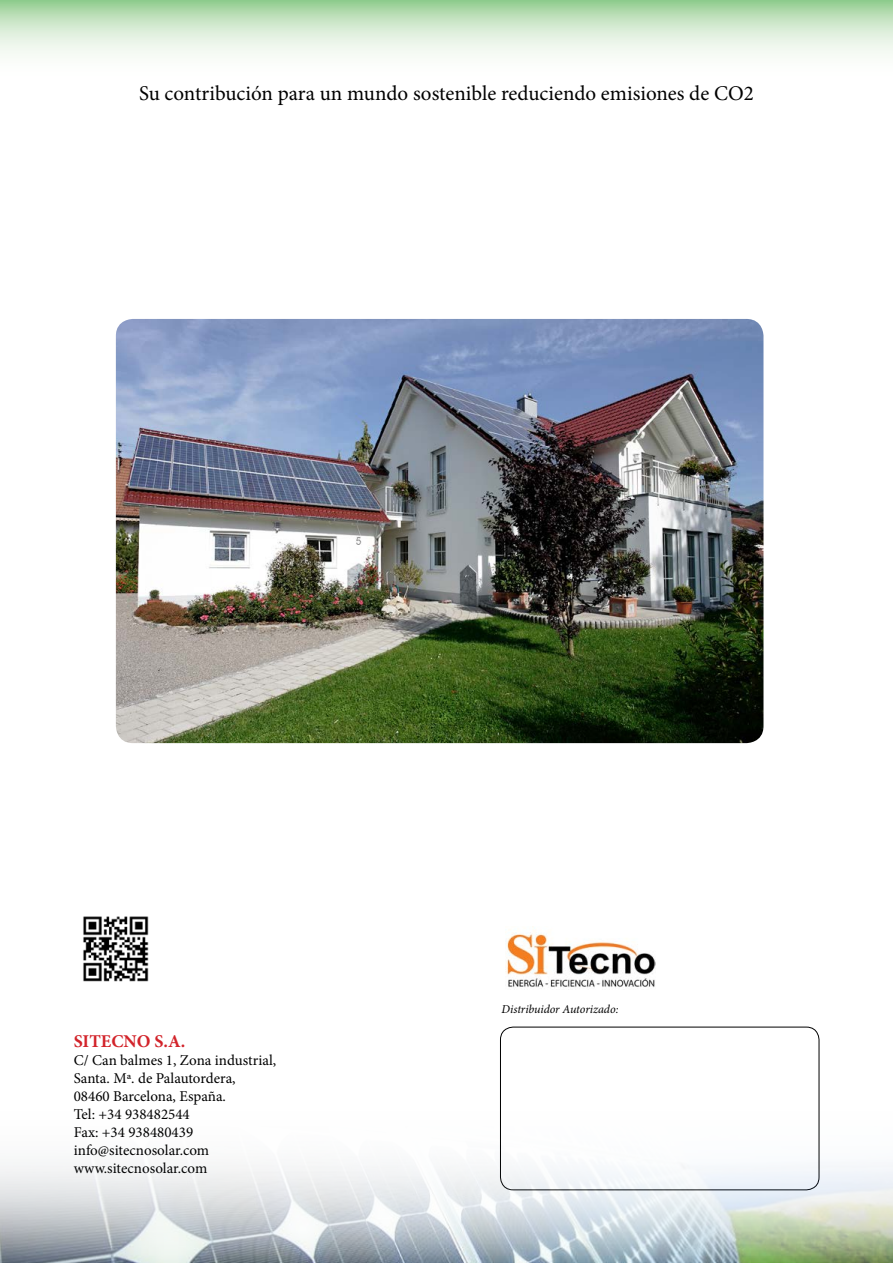
<style>
.page{position:relative;width:893px;height:1263px;background:#fff}
.page>*{position:absolute;margin:0;border:0;box-sizing:border-box;transform-origin:0 0}
.t1{font:21px "Minion Pro";color:#000}
.t2{font:700 18px "Minion Pro";color:#d2232a}
.t3{font:15px/18px "Minion Pro";color:#000}
.t4{font:italic 12px "Minion Pro";letter-spacing:-.01em;color:#000}
</style>
<div class="page">
<img style="left:83px;top:916px;width:66px;height:66px">
<img style="left:116px;top:319px;width:647px;height:424px">
<svg style="left:0;top:0;width:893px;height:54px;background:#cde7cb"></svg>
<img style="left:505px;top:926px;width:150px;height:64px">
<img style="left:0;top:1061px;width:893px;height:202px">
<h1 class="t1" style="left:139px;top:80px;width:616px">Su contribución para un mundo sostenible reduciendo emisiones de CO2</h1>
<p class="t2" style="left:74px;top:1029px;width:113px">SITECNO S.A.</p>
<p class="t3" style="left:74px;top:1051px;width:204px">C/ Can balmes 1, Zona industrial,<br>Santa. Mª. de Palautordera,<br>08460 Barcelona, España.<br>Tel: +34 938482544<br>Fax: +34 938480439 info@sitecnosolar.com www.sitecnosolar.com</p>
<p class="t4" style="left:502px;top:1001px;width:118px">Distribuidor Autorizado:</p>
</div>
